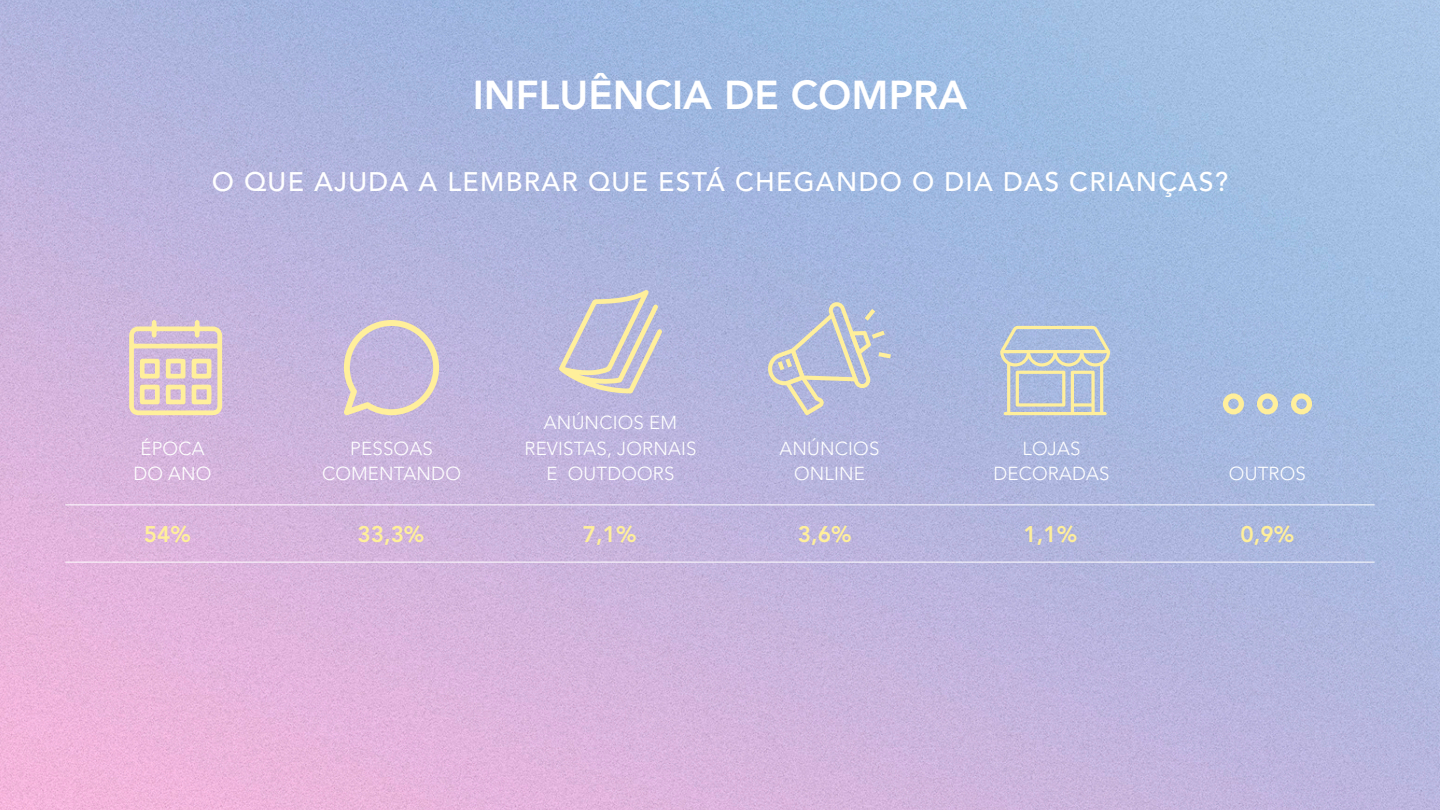
<style>
.page{position:relative;width:1440px;height:810px;background:#fff}
.page>*{position:absolute;margin:0;border:0;box-sizing:border-box;transform-origin:0 0}
.t1{font:800 40.05px "Avenir LT Std";color:#fff}
.t2{font:500 26.7px "Avenir LT Std";letter-spacing:.05em;color:#fff}
.t3{font:800 22.5px "Avenir LT Std";color:#ffef9b}
.t4{font:300 18.67px "Avenir LT Std";letter-spacing:.01em;color:#fff}
</style>
<div class="page">
<img style="left:0;top:0;width:1440px;height:810px">
<svg style="left:344px;top:320px;width:95px;height:95px;background:#cdc0d0"></svg>
<svg style="left:1000px;top:326px;width:110px;height:89px;background:#bec6cc"></svg>
<svg style="left:766px;top:301px;width:125px;height:114px;background:#b8bed2"></svg>
<hr style="left:65px;top:504px;width:1310px;height:1px;background:#fff">
<hr style="left:65px;top:562px;width:1310px;height:1px;background:#fff">
<div style="left:1223px;top:393px;width:21px;height:21px;border:5px solid #ffef9b;border-radius:50%"></div>
<div style="left:1257px;top:393px;width:21px;height:21px;border:5px solid #ffef9b;border-radius:50%"></div>
<div style="left:1291px;top:393px;width:21px;height:21px;border:5px solid #ffef9b;border-radius:50%"></div>
<svg style="left:129px;top:320px;width:93px;height:95px;background:#e1cdc1"></svg>
<svg style="left:559px;top:290px;width:103px;height:103px;background:#c5c1ce"></svg>
<p class="t1" style="left:473px;top:72px;width:496px">INFLUÊNCIA DE COMPRA</p>
<p class="t2" style="left:212px;top:166px;width:1018px">O QUE AJUDA A LEMBRAR QUE ESTÁ CHEGANDO O DIA DAS CRIANÇAS?</p>
<p class="t4" style="left:140px;top:437px;width:66px">ÉPOCA</p>
<p class="t4" style="left:133px;top:463px;width:80px">DO ANO</p>
<p class="t4" style="left:544px;top:412px;width:135px">ANÚNCIOS EM</p>
<p class="t4" style="left:524px;top:437px;width:174px">REVISTAS, JORNAIS</p>
<p class="t4" style="left:546px;top:463px;width:130px">E OUTDOORS</p>
<p class="t4" style="left:780px;top:437px;width:101px">ANÚNCIOS</p>
<p class="t4" style="left:794px;top:463px;width:72px">ONLINE</p>
<p class="t4" style="left:350px;top:437px;width:84px">PESSOAS</p>
<p class="t4" style="left:322px;top:463px;width:140px">COMENTANDO</p>
<p class="t4" style="left:1229px;top:463px;width:79px">OUTROS</p>
<p class="t4" style="left:1023px;top:437px;width:59px">LOJAS</p>
<p class="t4" style="left:993px;top:463px;width:118px">DECORADAS</p>
<p class="t3" style="left:144px;top:521px;width:49px">54%</p>
<p class="t3" style="left:357px;top:521px;width:69px">33,3%</p>
<p class="t3" style="left:583px;top:521px;width:55px">7,1%</p>
<p class="t3" style="left:798px;top:521px;width:55px">3,6%</p>
<p class="t3" style="left:1023px;top:521px;width:55px">1,1%</p>
<p class="t3" style="left:1241px;top:521px;width:55px">0,9%</p>
</div>
